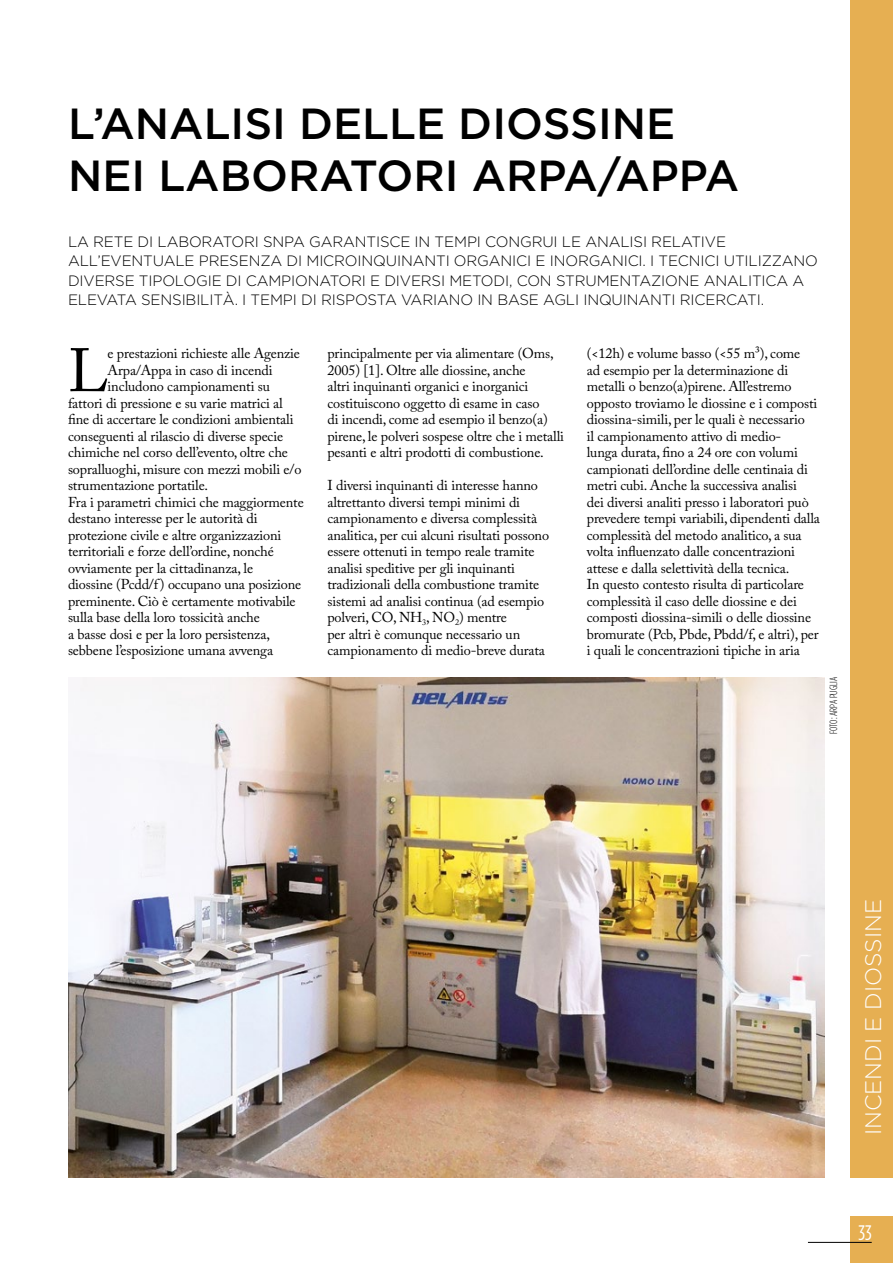
<style>
.page{position:relative;width:893px;height:1263px;background:#fff}
.page>*{position:absolute;margin:0;border:0;box-sizing:border-box;transform-origin:0 0}
.t1{font:60.6px "Adobe Caslon Pro";color:#000}
.t2{font:500 43.5px/52.5px "Gotham HTF";color:#000}
.t3{font:300 22.5px "Gotham HTF";color:#fff}
.t4{font:condensed 21px "Gotham HTF";color:#fff}
.t5{font:300 15px/19.5px "Gotham HTF";letter-spacing:-.01em;color:#000}
.t6{font:14.25px/16.5px "Adobe Caslon Pro";letter-spacing:-.01em;color:#000}
.t7{font:300 condensed 10.5px "Gotham HTF";color:#000}
</style>
<div class="page">
<div style="left:850px;top:1216px;width:43px;height:47px;background:#e6af52"></div>
<hr style="left:808px;top:1242px;width:64px;height:1px;background:#000">
<div style="left:850px;top:0;width:43px;height:1178px;background:#e6af52"></div>
<img style="left:68px;top:677px;width:757px;height:501px">
<h2 class="t2" style="left:68px;top:96px;width:673px">L’ANALISI DELLE DIOSSINE<br>NEI LABORATORI ARPA/APPA</h2>
<p class="t5" style="left:68px;top:231px;width:751px">LA RETE DI LABORATORI SNPA GARANTISCE IN TEMPI CONGRUI LE ANALISI RELATIVE ALL’EVENTUALE PRESENZA DI MICROINQUINANTI ORGANICI E INORGANICI. I TECNICI UTILIZZANO DIVERSE TIPOLOGIE DI CAMPIONATORI E DIVERSI METODI, CON STRUMENTAZIONE ANALITICA A ELEVATA SENSIBILITÀ. I TEMPI DI RISPOSTA VARIANO IN BASE AGLI INQUINANTI RICERCATI.</p>
<h1 class="t1" style="left:68px;top:335px;width:42px">L</h1>
<p class="t6" style="left:108px;top:345px;width:194px">e prestazioni richieste alle Agenzie</p>
<p class="t6" style="left:108px;top:361px;width:166px">Arpa/Appa in caso di incendi</p>
<p class="t6" style="left:108px;top:378px;width:164px">includono campionamenti su</p>
<p class="t6" style="left:68px;top:394px;width:216px">fattori di pressione e su varie matrici al</p>
<p class="t6" style="left:68px;top:411px;width:227px">fine di accertare le condizioni ambientali</p>
<p class="t6" style="left:68px;top:427px;width:217px">conseguenti al rilascio di diverse specie</p>
<p class="t6" style="left:68px;top:444px;width:222px">chimiche nel corso dell’evento, oltre che</p>
<p class="t6" style="left:68px;top:460px;width:235px">sopralluoghi, misure con mezzi mobili e/o</p>
<p class="t6" style="left:68px;top:477px;width:142px">strumentazione portatile.</p>
<p class="t6" style="left:68px;top:493px;width:237px">Fra i parametri chimici che maggiormente</p>
<p class="t6" style="left:68px;top:510px;width:191px">destano interesse per le autorità di</p>
<p class="t6" style="left:68px;top:526px;width:215px">protezione civile e altre organizzazioni</p>
<p class="t6" style="left:68px;top:543px;width:207px">territoriali e forze dell’ordine, nonché</p>
<p class="t6" style="left:68px;top:559px;width:187px">ovviamente per la cittadinanza, le</p>
<p class="t6" style="left:68px;top:576px;width:235px">diossine (Pcdd/f) occupano una posizione</p>
<p class="t6" style="left:68px;top:592px;width:229px">preminente. Ciò è certamente motivabile</p>
<p class="t6" style="left:68px;top:609px;width:193px">sulla base della loro tossicità anche</p>
<p class="t6" style="left:68px;top:625px;width:203px">a basse dosi e per la loro persistenza,</p>
<p class="t6" style="left:68px;top:642px;width:207px">sebbene l’esposizione umana avvenga</p>
<p class="t6" style="left:327px;top:345px;width:238px">principalmente per via alimentare (Oms, 2005) [1]. Oltre alle diossine, anche<br>altri inquinanti organici e inorganici costituiscono oggetto di esame in caso<br>di incendi, come ad esempio il benzo(a) pirene, le polveri sospese oltre che i metalli pesanti e altri prodotti di combustione.</p>
<p class="t6" style="left:327px;top:477px;width:223px">I diversi inquinanti di interesse hanno altrettanto diversi tempi minimi di campionamento e diversa complessità analitica, per cui alcuni risultati possono essere ottenuti in tempo reale tramite analisi speditive per gli inquinanti tradizionali della combustione tramite sistemi ad analisi continua (ad esempio polveri, CO, NH<sub>3</sub>, NO<sub>2</sub>) mentre<br>per altri è comunque necessario un campionamento di medio-breve durata</p>
<p class="t6" style="left:587px;top:345px;width:235px">(&lt;12h) e volume basso (&lt;55 m3), come<br>ad esempio per la determinazione di metalli o benzo(a)pirene. All’estremo opposto troviamo le diossine e i composti diossina-simili, per le quali è necessario<br>il campionamento attivo di medio-<br>lunga durata, fino a 24 ore con volumi campionati dell’ordine delle centinaia di metri cubi. Anche la successiva analisi<br>dei diversi analiti presso i laboratori può prevedere tempi variabili, dipendenti dalla complessità del metodo analitico, a sua volta influenzato dalle concentrazioni attese e dalla selettività della tecnica.<br>In questo contesto risulta di particolare complessità il caso delle diossine e dei composti diossina-simili o delle diossine bromurate (Pcb, Pbde, Pbdd/f, e altri), per i quali le concentrazioni tipiche in aria</p>
<p class="t7" style="left:828px;top:734px;width:58px;rotate:-90deg">FOTO: ARPA PUGLIA</p>
<h3 class="t3" style="left:861px;top:1135px;width:238px;rotate:-90deg">INCENDI E DIOSSINE</h3>
<h3 class="t4" style="left:858px;top:1221px;width:15px">33</h3>
</div>
